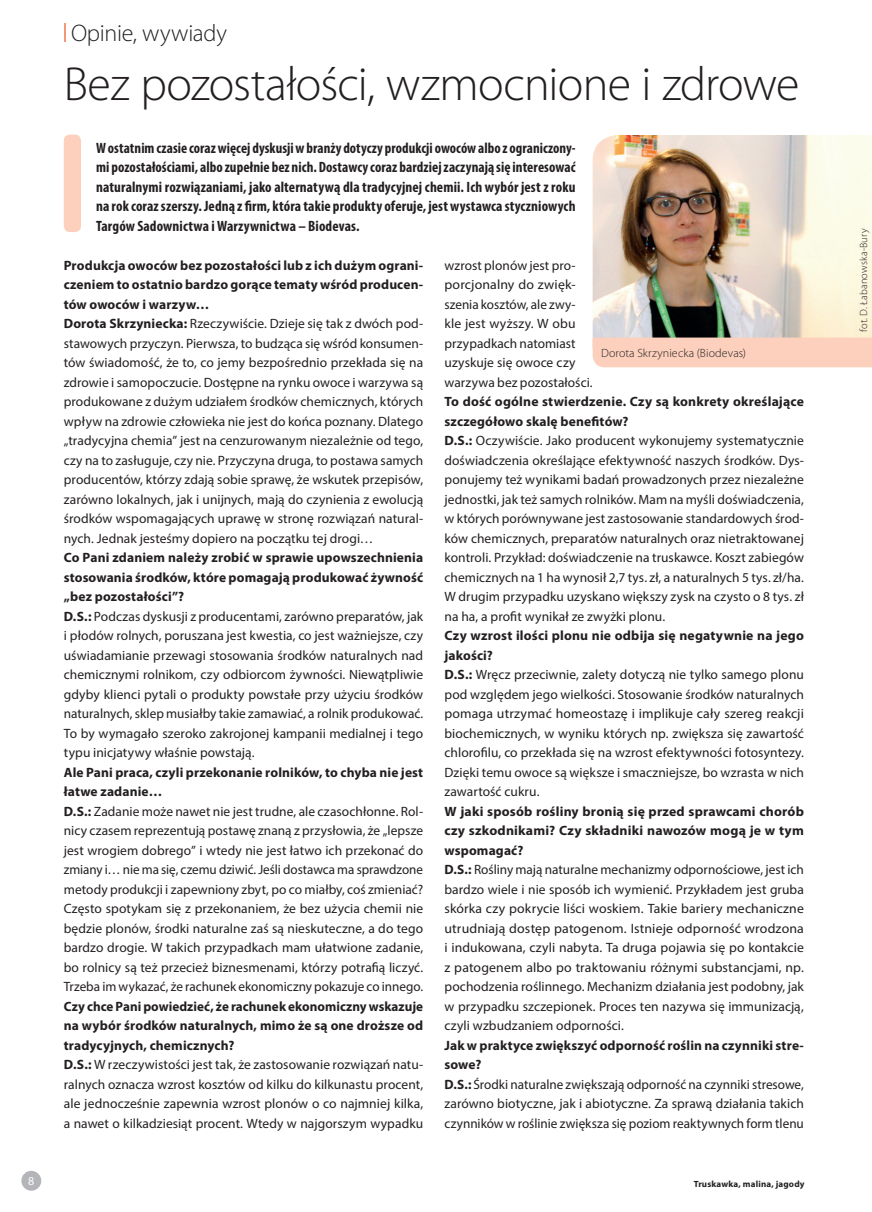
<style>
.page{position:relative;width:872px;height:1212px;background:#fff}
.page>*{position:absolute;margin:0;border:0;box-sizing:border-box;transform-origin:0 0}
._7_TYT_AKTUALNOSCI{font:300 48px "Myriad Pro";letter-spacing:-.015em;color:#231f20}
.t1{font:300 24px "Myriad Pro";letter-spacing:-.01em;color:#231f20}
._2_LEAD{font:700 condensed 15px/19.5px "Myriad Pro";letter-spacing:.005em;color:#231f20;text-align:justify}
._3_TXT{font:13.5px/19.5px "Myriad Pro";letter-spacing:.005em;color:#231f20;text-align:justify}
._3_TXT-2{font:700 13.5px/19.5px "Myriad Pro";letter-spacing:.01em;color:#231f20;text-align:justify}
._8_FOTO_PODPIS{font:300 12px "Myriad Pro";letter-spacing:.01em;color:#231f20}
.t2{font:12px "Myriad Pro";color:#fff}
._8_FOTO_AUTOR{font:300 10.5px "Myriad Pro";letter-spacing:.01em;color:#231f20}
.t3{font:700 9px "Myriad Pro";letter-spacing:.02em;color:#231f20}
.s1{font-weight:700}
</style>
<div class="page">
<svg style="left:64px;top:24px;width:2px;height:18px"></svg>
<div style="left:64px;top:135px;width:17px;height:97px;background:#fcd0bd;border-radius:6px"></div>
<img style="left:592px;top:135px;width:280px;height:203px">
<div style="left:592px;top:338px;width:280px;height:29px;background:#fcd0bd"></div>
<div style="left:21px;top:1171px;width:20px;height:20px;background:#b4b5b8;border-radius:50%"></div>
<h2 class="t1" style="left:71px;top:18px;width:157px">Opinie, wywiady</h2>
<p class="_7_TYT_AKTUALNOSCI" style="left:64px;top:55px;width:737px">Bez pozostałości, wzmocnione i zdrowe</p>
<p class="_2_LEAD" style="left:96px;top:138px;width:481px">W ostatnim czasie coraz więcej dyskusji w branży dotyczy produkcji owoców albo z ograniczony&shy;mi pozostałościami, albo zupełnie bez nich. Dostawcy coraz bardziej zaczynają się interesować naturalnymi rozwiązaniami, jako alternatywą dla tradycyjnej chemii. Ich wybór jest z roku na rok coraz szerszy. Jedną z firm, która takie produkty oferuje, jest wystawca styczniowych Targów Sadownictwa i Warzywnictwa – Biodevas.</p>
<p class="_3_TXT-2" style="left:64px;top:255px;width:361px">Produkcja owoców bez pozostałości lub z ich dużym ograni&shy;czeniem to ostatnio bardzo gorące tematy wśród producen&shy;tów owoców i warzyw…</p>
<p class="_3_TXT" style="left:64px;top:314px;width:361px"><span class="s1">Dorota Skrzyniecka:</span> Rzeczywiście. Dzieje się tak z dwóch pod&shy;stawowych przyczyn. Pierwsza, to budząca się wśród konsumen&shy;tów świadomość, że to, co jemy bezpośrednio przekłada się na zdrowie i samopoczucie. Dostępne na rynku owoce i warzywa są produkowane z dużym udziałem środków chemicznych, których wpływ na zdrowie człowieka nie jest do końca poznany. Dlatego „tradycyjna chemia” jest na cenzurowanym niezależnie od tego, czy na to zasługuje, czy nie. Przyczyna druga, to postawa samych producentów, którzy zdają sobie sprawę, że wskutek przepisów, zarówno lokalnych, jak i unijnych, mają do czynienia z ewolucją środków wspomagających uprawę w stronę rozwiązań natural&shy;nych. Jednak jesteśmy dopiero na początku tej drogi…</p>
<p class="_3_TXT-2" style="left:64px;top:548px;width:361px">Co Pani zdaniem należy zrobić w sprawie upowszechnienia stosowania środków, które pomagają produkować żywność „bez pozostałości”?</p>
<p class="_3_TXT" style="left:64px;top:606px;width:361px"><span class="s1">D.S.:</span> Podczas dyskusji z producentami, zarówno preparatów, jak i płodów rolnych, poruszana jest kwestia, co jest ważniejsze, czy uświadamianie przewagi stosowania środków naturalnych nad chemicznymi rolnikom, czy odbiorcom żywności. Niewątpliwie gdyby klienci pytali o produkty powstałe przy użyciu środków naturalnych, sklep musiałby takie zamawiać, a rolnik produkować.<br>To by wymagało szeroko zakrojonej kampanii medialnej i tego typu inicjatywy właśnie powstają.</p>
<p class="_3_TXT-2" style="left:64px;top:762px;width:361px">Ale Pani praca, czyli przekonanie rolników, to chyba nie jest łatwe zadanie…</p>
<p class="_3_TXT" style="left:64px;top:801px;width:361px"><span class="s1">D.S.:</span> Zadanie może nawet nie jest trudne, ale czasochłonne. Rol&shy;nicy czasem reprezentują postawę znaną z przysłowia, że „lepsze jest wrogiem dobrego” i wtedy nie jest łatwo ich przekonać do zmiany i… nie ma się, czemu dziwić. Jeśli dostawca ma sprawdzone metody produkcji i zapewniony zbyt, po co miałby, coś zmieniać?<br>Często spotykam się z przekonaniem, że bez użycia chemii nie będzie plonów, środki naturalne zaś są nieskuteczne, a do tego bardzo drogie. W takich przypadkach mam ułatwione zadanie, bo rolnicy są też przecież biznesmenami, którzy potrafią liczyć.<br>Trzeba im wykazać, że rachunek ekonomiczny pokazuje co innego.</p>
<p class="_3_TXT-2" style="left:64px;top:996px;width:361px">Czy chce Pani powiedzieć, że rachunek ekonomiczny wskazuje na wybór środków naturalnych, mimo że są one droższe od tradycyjnych, chemicznych?</p>
<p class="_3_TXT" style="left:64px;top:1055px;width:361px"><span class="s1">D.S.:</span> W rzeczywistości jest tak, że zastosowanie rozwiązań natu&shy;ralnych oznacza wzrost kosztów od kilku do kilkunastu procent, ale jednocześnie zapewnia wzrost plonów o co najmniej kilka, a nawet o kilkadziesiąt procent. Wtedy w najgorszym wypadku</p>
<p class="_3_TXT" style="left:444px;top:255px;width:150px;text-align:left">wzrost plonów jest pro&shy;porcjonalny do zwięk&shy;szenia kosztów, ale zwy&shy;kle jest wyższy. W obu przypadkach natomiast uzyskuje się owoce czy warzywa bez pozostałości.</p>
<p class="_3_TXT-2" style="left:444px;top:392px;width:361px">To dość ogólne stwierdzenie. Czy są konkrety określające szczegółowo skalę benefitów?</p>
<p class="_3_TXT" style="left:444px;top:431px;width:361px"><span class="s1">D.S.:</span> Oczywiście. Jako producent wykonujemy systematycznie doświadczenia określające efektywność naszych środków. Dys&shy;ponujemy też wynikami badań prowadzonych przez niezależne jednostki, jak też samych rolników. Mam na myśli doświadczenia, w których porównywane jest zastosowanie standardowych środ&shy;ków chemicznych, preparatów naturalnych oraz nietraktowanej kontroli. Przykład: doświadczenie na truskawce. Koszt zabiegów chemicznych na 1 ha wynosił 2,7 tys. zł, a naturalnych 5 tys. zł/ha.<br>W drugim przypadku uzyskano większy zysk na czysto o 8 tys. zł na ha, a profit wynikał ze zwyżki plonu.</p>
<p class="_3_TXT-2" style="left:444px;top:626px;width:361px">Czy wzrost ilości plonu nie odbija się negatywnie na jego jakości?</p>
<p class="_3_TXT" style="left:444px;top:665px;width:361px"><span class="s1">D.S.:</span> Wręcz przeciwnie, zalety dotyczą nie tylko samego plonu pod względem jego wielkości. Stosowanie środków naturalnych pomaga utrzymać homeostazę i implikuje cały szereg reakcji biochemicznych, w wyniku których np. zwiększa się zawartość chlorofilu, co przekłada się na wzrost efektywności fotosyntezy.<br>Dzięki temu owoce są większe i smaczniejsze, bo wzrasta w nich zawartość cukru.</p>
<p class="_3_TXT-2" style="left:444px;top:801px;width:361px">W jaki sposób rośliny bronią się przed sprawcami chorób czy szkodnikami? Czy składniki nawozów mogą je w tym wspomagać?</p>
<p class="_3_TXT" style="left:444px;top:860px;width:361px"><span class="s1">D.S.:</span> Rośliny mają naturalne mechanizmy odpornościowe, jest ich bardzo wiele i nie sposób ich wymienić. Przykładem jest gruba skórka czy pokrycie liści woskiem. Takie bariery mechaniczne utrudniają dostęp patogenom. Istnieje odporność wrodzona i indukowana, czyli nabyta. Ta druga pojawia się po kontakcie z patogenem albo po traktowaniu różnymi substancjami, np. pochodzenia roślinnego. Mechanizm działania jest podobny, jak w przypadku szczepionek. Proces ten nazywa się immunizacją, czyli wzbudzaniem odporności.</p>
<p class="_3_TXT-2" style="left:444px;top:1035px;width:361px">Jak w praktyce zwiększyć odporność roślin na czynniki stre&shy;sowe?</p>
<p class="_3_TXT" style="left:444px;top:1074px;width:361px"><span class="s1">D.S.:</span> Środki naturalne zwiększają odporność na czynniki stresowe, zarówno biotyczne, jak i abiotyczne. Za sprawą działania takich czynników w roślinie zwiększa się poziom reaktywnych form tlenu</p>
<p class="_8_FOTO_PODPIS" style="left:601px;top:346px;width:146px">Dorota Skrzyniecka (Biodevas)</p>
<p class="t2" style="left:28px;top:1173px;width:8px">8</p>
<p class="t3" style="left:693px;top:1178px;width:112px">Truskawka, malina, jagody</p>
<p class="_8_FOTO_AUTOR" style="left:857px;top:332px;width:104px;rotate:-90deg">fot. D. Łabanowska-Bury</p>
</div>
